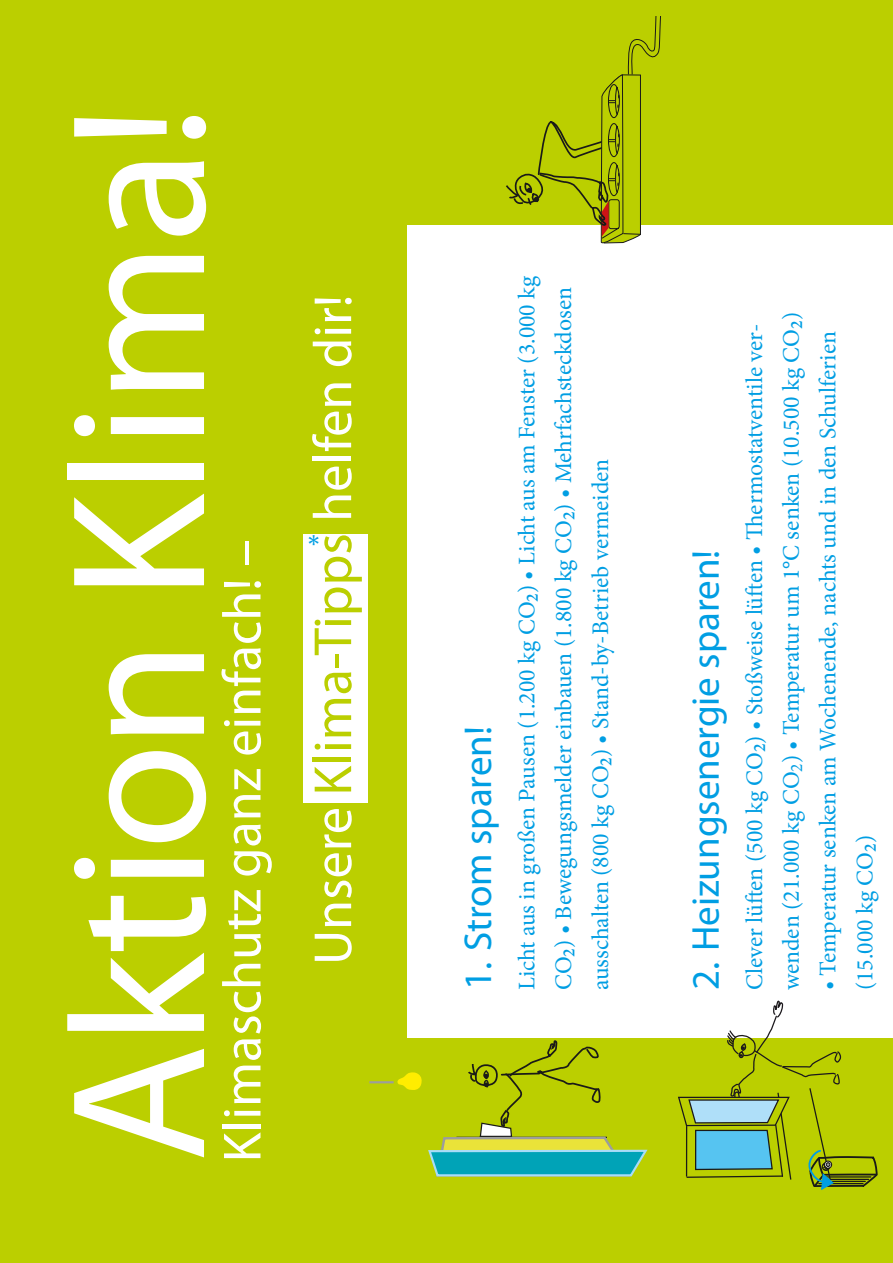
<style>
.page{position:relative;width:893px;height:1263px;background:#bbcf00}
.page>*{position:absolute;margin:0;border:0;box-sizing:border-box;transform-origin:0 0}
.t1{font:192.6px "Myriad Pro";color:#fff}
.t2{font:54.15px "Myriad Pro";color:#fff}
.t3{font:39px "Myriad Pro";color:#009ee3}
.t4{font:28.2px "Myriad Pro";color:#009ee3}
.t5{font:23.85px/36.8px "Minion Pro";color:#009ee3}
.s1{color:#bbcf00}
</style>
<div class="page">
<div style="left:407px;top:225px;width:486px;height:813px;background:#fff"></div>
<svg style="left:397px;top:1040px;width:251px;height:137px"></svg>
<hr style="left:369px;top:1081px;width:25px;height:2px;background:#9c9d9d">
<svg style="left:506px;top:16px;width:155px;height:227px"></svg>
<svg style="left:678px;top:1000px;width:200px;height:190px"></svg>
<div style="left:303px;top:534px;width:64px;height:268px;background:#fff"></div>
<h1 class="t1" style="left:21px;top:1162px;width:1058px;rotate:-90deg">Aktion Klima!</h1>
<h2 class="t2" style="left:209px;top:1162px;width:624px;rotate:-90deg">Klimaschutz ganz einfach! –</h2>
<h2 class="t2" style="left:300px;top:965px;width:672px;rotate:-90deg">Unsere <span class="s1">Klima-Tipps</span> helfen dir!</h2>
<p class="t4" style="left:301px;top:546px;width:13px;rotate:-90deg">*</p>
<h3 class="t3" style="left:454px;top:990px;width:266px;rotate:-90deg">1. Strom sparen!</h3>
<p class="t5" style="left:509px;top:990px;width:716px;rotate:-90deg">Licht aus in großen Pausen (1.200 kg CO<sub>2</sub>) • Licht aus am Fenster (3.000 kg<br>CO<sub>2</sub>) • Bewegungsmelder einbauen (1.800 kg CO<sub>2</sub>) • Mehrfachsteckdosen ausschalten (800 kg CO<sub>2</sub>) • Stand-by-Betrieb vermeiden</p>
<h3 class="t3" style="left:682px;top:990px;width:442px;rotate:-90deg">2. Heizungsenergie sparen!</h3>
<p class="t5" style="left:736px;top:990px;width:680px;rotate:-90deg">Clever lüften (500 kg CO<sub>2</sub>) • Stoßweise lüften • Thermostatventile ver&shy;wenden (21.000 kg CO<sub>2</sub>) • Temperatur um 1°C senken (10.500 kg CO<sub>2</sub>)</p>
<p class="t5" style="left:810px;top:990px;width:660px;rotate:-90deg">• Temperatur senken am Wochenende, nachts und in den Schulferien (15.000 kg CO<sub>2</sub>)</p>
</div>
